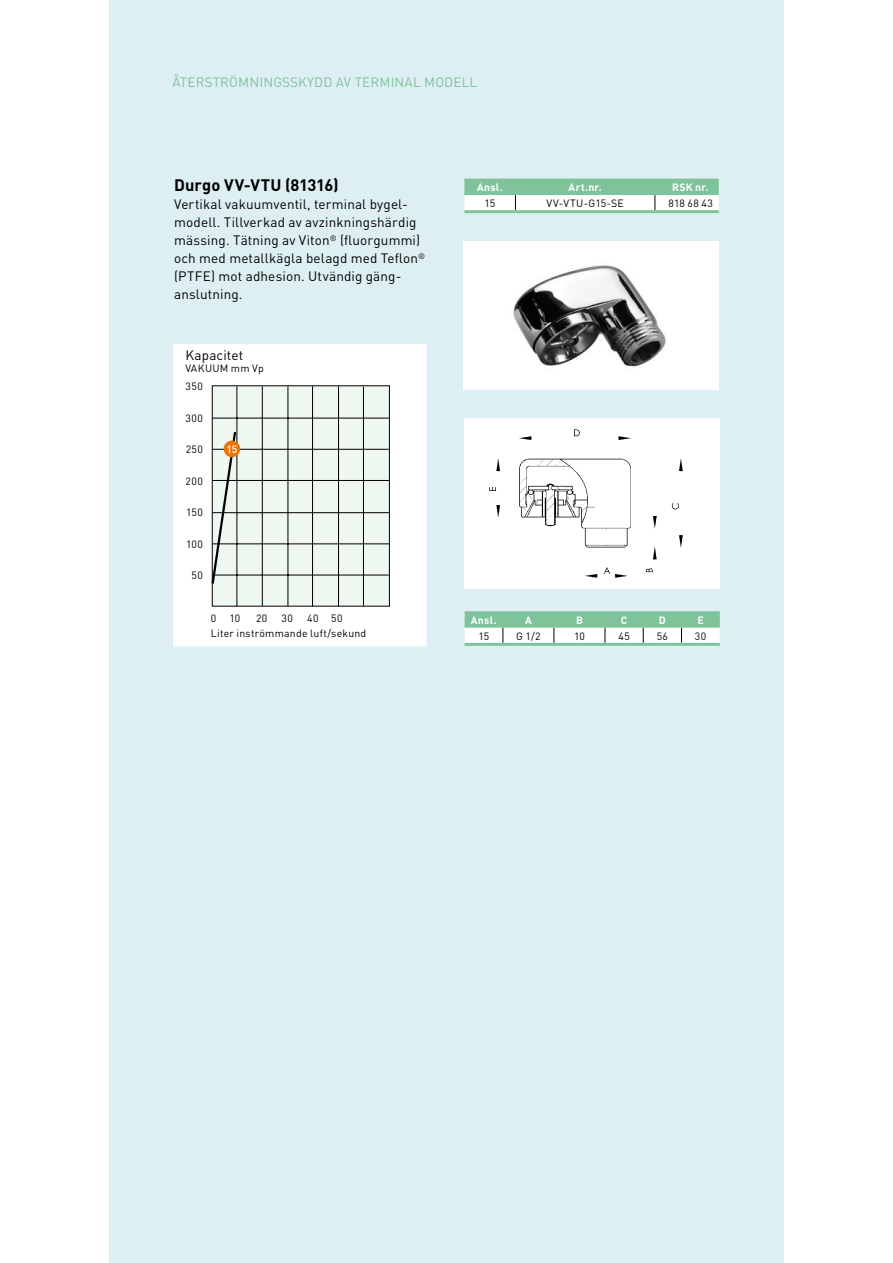
<style>
.page{position:relative;width:893px;height:1263px;background:#fff}
.page>*{position:absolute;margin:0;border:0;box-sizing:border-box;transform-origin:0 0}
.t1{font:700 16.5px "DIN Pro";letter-spacing:.005em;color:#000}
.t2{font:13.5px/18px "DIN Pro";letter-spacing:.01em;color:#000}
.t3{font:13.5px "DIN Pro";letter-spacing:.01em;color:#7ec39a}
.t4{font:10.5px "DIN Pro";letter-spacing:.025em;color:#000}
.t5{font:700 10.5px "DIN Pro";letter-spacing:.03em;color:#fff}
.t6{font:500 10.5px "DIN Pro";color:#fff}
</style>
<div class="page">
<div style="left:109px;top:0;width:675px;height:1263px;background:#deeff4"></div>
<div style="left:463px;top:241px;width:255px;height:149px;background:#fff"></div>
<svg style="left:464px;top:179px;width:255px;height:31px;background:#bbdfc9"></svg>
<hr style="left:464px;top:210px;width:51px;height:3px;background:#7ec39a">
<hr style="left:515px;top:210px;width:140px;height:3px;background:#7ec39a">
<hr style="left:655px;top:210px;width:64px;height:3px;background:#7ec39a">
<svg style="left:465px;top:611px;width:255px;height:32px;background:#b9ddc8"></svg>
<hr style="left:465px;top:643px;width:38px;height:3px;background:#7ec39a">
<hr style="left:503px;top:643px;width:51px;height:3px;background:#7ec39a">
<hr style="left:554px;top:643px;width:51px;height:3px;background:#7ec39a">
<hr style="left:605px;top:643px;width:38px;height:3px;background:#7ec39a">
<hr style="left:643px;top:643px;width:38px;height:3px;background:#7ec39a">
<hr style="left:681px;top:643px;width:39px;height:3px;background:#7ec39a">
<div style="left:464px;top:419px;width:256px;height:170px;background:#fff"></div>
<div style="left:173px;top:344px;width:254px;height:302px;background:#fff"></div>
<img style="left:513px;top:265px;width:153px;height:102px">
<svg style="left:210px;top:385px;width:180px;height:221px;background:#dfe6e1"></svg>
<div style="left:224px;top:441px;width:16px;height:16px;background:#ee7402;border-radius:50%"></div>
<img style="left:489px;top:429px;width:194px;height:149px">
<p class="t3" style="left:172px;top:73px;width:306px">ÅTERSTRÖMNINGSSKYDD AV TERMINAL MODELL</p>
<p class="t1" style="left:174px;top:174px;width:166px">Durgo VV-VTU (81316)</p>
<p class="t2" style="left:174px;top:195px;width:253px">Vertikal vakuumventil, terminal bygel&shy;modell. Tillverkad av avzinkningshärdig mässing. Tätning av Viton<sup>®</sup> (fluorgummi) och med metallkägla belagd med Teflon<sup>® </sup>(PTFE) mot adhesion. Utvändig gäng&shy;anslutning.</p>
<p class="t2" style="left:185px;top:346px;width:59px">Kapacitet</p>
<p class="t4" style="left:185px;top:361px;width:80px">VAKUUM mm Vp</p>
<p class="t4" style="left:186px;top:379px;width:19px">350</p>
<p class="t4" style="left:186px;top:411px;width:19px">300</p>
<p class="t4" style="left:186px;top:442px;width:19px">250</p>
<p class="t4" style="left:186px;top:474px;width:19px">200</p>
<p class="t4" style="left:186px;top:505px;width:18px">150</p>
<p class="t4" style="left:186px;top:537px;width:18px">100</p>
<p class="t4" style="left:191px;top:568px;width:13px">50</p>
<p class="t6" style="left:226px;top:442px;width:13px">15</p>
<p class="t4" style="left:211px;top:611px;width:31px">0 10</p>
<p class="t4" style="left:256px;top:611px;width:13px">20</p>
<p class="t4" style="left:282px;top:611px;width:13px">30</p>
<p class="t4" style="left:307px;top:611px;width:37px">40 50</p>
<p class="t4" style="left:211px;top:626px;width:157px">Liter inströmmande luft/sekund</p>
<p class="t5" style="left:477px;top:180px;width:27px">Ansl.</p>
<p class="t5" style="left:569px;top:180px;width:35px">Art.nr.</p>
<p class="t5" style="left:672px;top:180px;width:38px">RSK nr.</p>
<p class="t4" style="left:485px;top:196px;width:12px">15</p>
<p class="t4" style="left:546px;top:196px;width:79px">VV-VTU-G15-SE</p>
<p class="t4" style="left:668px;top:196px;width:46px">818 68 43</p>
<p class="t5" style="left:471px;top:613px;width:27px">Ansl.</p>
<p class="t5" style="left:525px;top:613px;width:8px">A</p>
<p class="t5" style="left:576px;top:613px;width:8px">B</p>
<p class="t5" style="left:621px;top:613px;width:8px">C</p>
<p class="t5" style="left:659px;top:613px;width:8px">D</p>
<p class="t5" style="left:697px;top:613px;width:8px">E</p>
<p class="t4" style="left:478px;top:629px;width:12px">15</p>
<p class="t4" style="left:516px;top:629px;width:26px">G 1/2</p>
<p class="t4" style="left:574px;top:629px;width:12px">10</p>
<p class="t4" style="left:618px;top:629px;width:13px">45</p>
<p class="t4" style="left:657px;top:629px;width:13px">56</p>
<p class="t4" style="left:695px;top:629px;width:13px">30</p>
</div>
